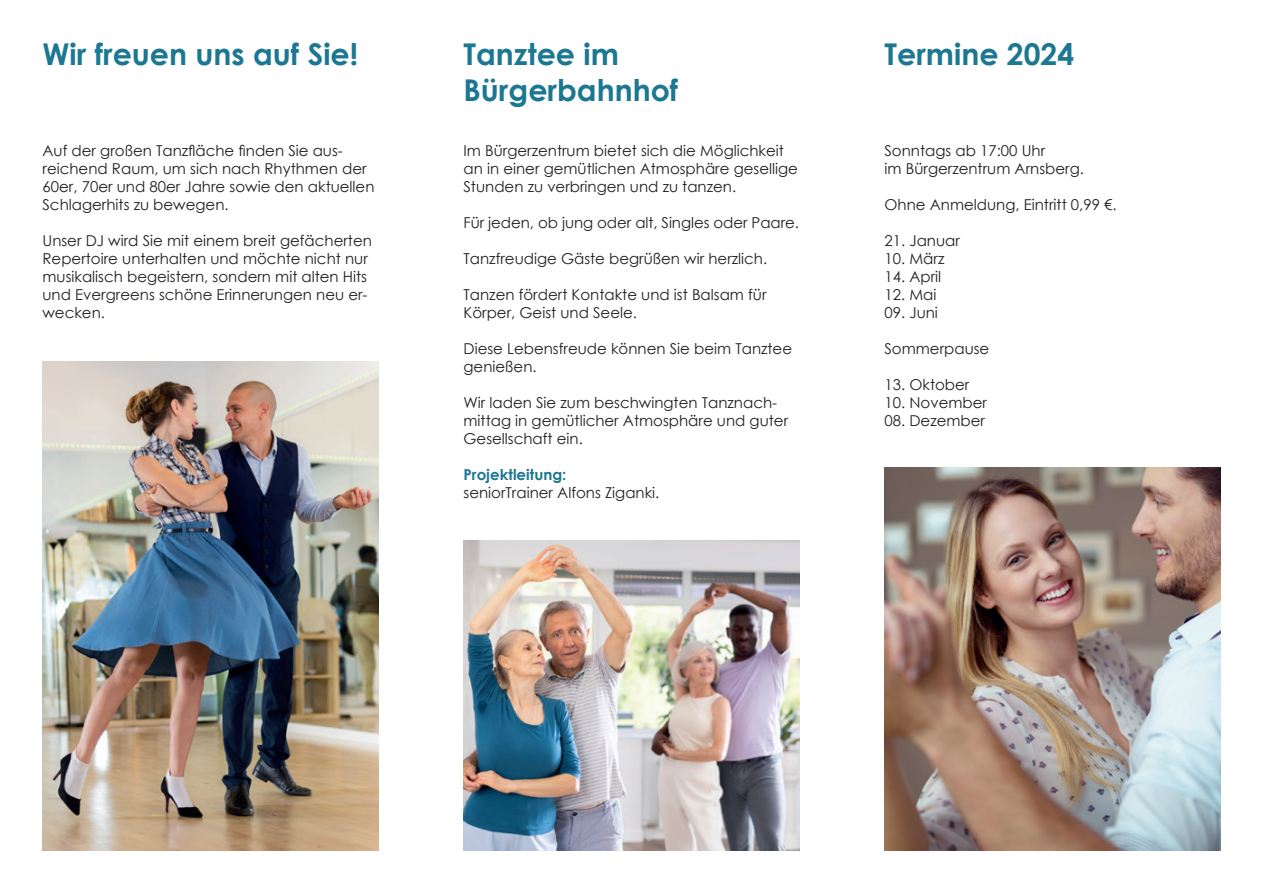
<style>
.page{position:relative;width:1263px;height:893px;background:#fff}
.page>*{position:absolute;margin:0;border:0;box-sizing:border-box;transform-origin:0 0}
.t1{font:700 30px/36px "Century Gothic";color:#1c7792}
.t2{font:15px/18px "Century Gothic";color:#231f20}
.t3{font:700 15px "Century Gothic";color:#1c7792}
</style>
<div class="page">
<img style="left:43px;top:362px;width:335px;height:488px">
<img style="left:463px;top:540px;width:336px;height:310px">
<img style="left:884px;top:468px;width:336px;height:382px">
<h1 class="t1" style="left:43px;top:35px;width:317px">Wir freuen uns auf Sie!</h1>
<p class="t2" style="left:43px;top:141px;width:333px">Auf der großen Tanzfläche finden Sie aus&shy;reichend Raum, um sich nach Rhythmen der 60er, 70er und 80er Jahre sowie den aktuellen Schlagerhits zu bewegen.</p>
<p class="t2" style="left:43px;top:231px;width:331px">Unser DJ wird Sie mit einem breit gefächerten Repertoire unterhalten und möchte nicht nur musikalisch begeistern, sondern mit alten Hits und Evergreens schöne Erinnerungen neu er&shy;wecken.</p>
<h1 class="t1" style="left:463px;top:35px;width:216px">Tanztee im<br>Bürgerbahnhof</h1>
<h1 class="t1" style="left:884px;top:34px;width:191px">Termine 2024</h1>
<p class="t2" style="left:463px;top:141px;width:336px">Im Bürgerzentrum bietet sich die Möglichkeit an in einer gemütlichen Atmosphäre gesellige<br>Stunden zu verbringen und zu tanzen.</p>
<p class="t2" style="left:463px;top:213px;width:337px">Für jeden, ob jung oder alt, Singles oder Paare.</p>
<p class="t2" style="left:463px;top:249px;width:305px">Tanzfreudige Gäste begrüßen wir herzlich.</p>
<p class="t2" style="left:463px;top:285px;width:304px">Tanzen fördert Kontakte und ist Balsam für<br>Körper, Geist und Seele.</p>
<p class="t2" style="left:463px;top:339px;width:330px">Diese Lebensfreude können Sie beim Tanztee genießen.</p>
<p class="t2" style="left:463px;top:393px;width:326px">Wir laden Sie zum beschwingten Tanznach&shy;mittag in gemütlicher Atmosphäre und guter<br>Gesellschaft ein.</p>
<p class="t3" style="left:463px;top:463px;width:104px">Projektleitung:</p>
<p class="t2" style="left:463px;top:483px;width:197px">seniorTrainer Alfons Ziganki.</p>
<p class="t2" style="left:884px;top:141px;width:201px">Sonntags ab 17:00 Uhr<br>im Bürgerzentrum Arnsberg.</p>
<p class="t2" style="left:884px;top:195px;width:234px">Ohne Anmeldung, Eintritt 0,99 €.</p>
<p class="t2" style="left:884px;top:231px;width:77px">21. Januar</p>
<p class="t2" style="left:884px;top:249px;width:61px">10. März</p>
<p class="t2" style="left:884px;top:267px;width:58px">14. April</p>
<p class="t2" style="left:884px;top:285px;width:53px">12. Mai</p>
<p class="t2" style="left:884px;top:303px;width:55px">09. Juni</p>
<p class="t2" style="left:884px;top:339px;width:106px">Sommerpause</p>
<p class="t2" style="left:884px;top:375px;width:86px">13. Oktober</p>
<p class="t2" style="left:884px;top:393px;width:104px">10. November</p>
<p class="t2" style="left:884px;top:411px;width:102px">08. Dezember</p>
</div>
